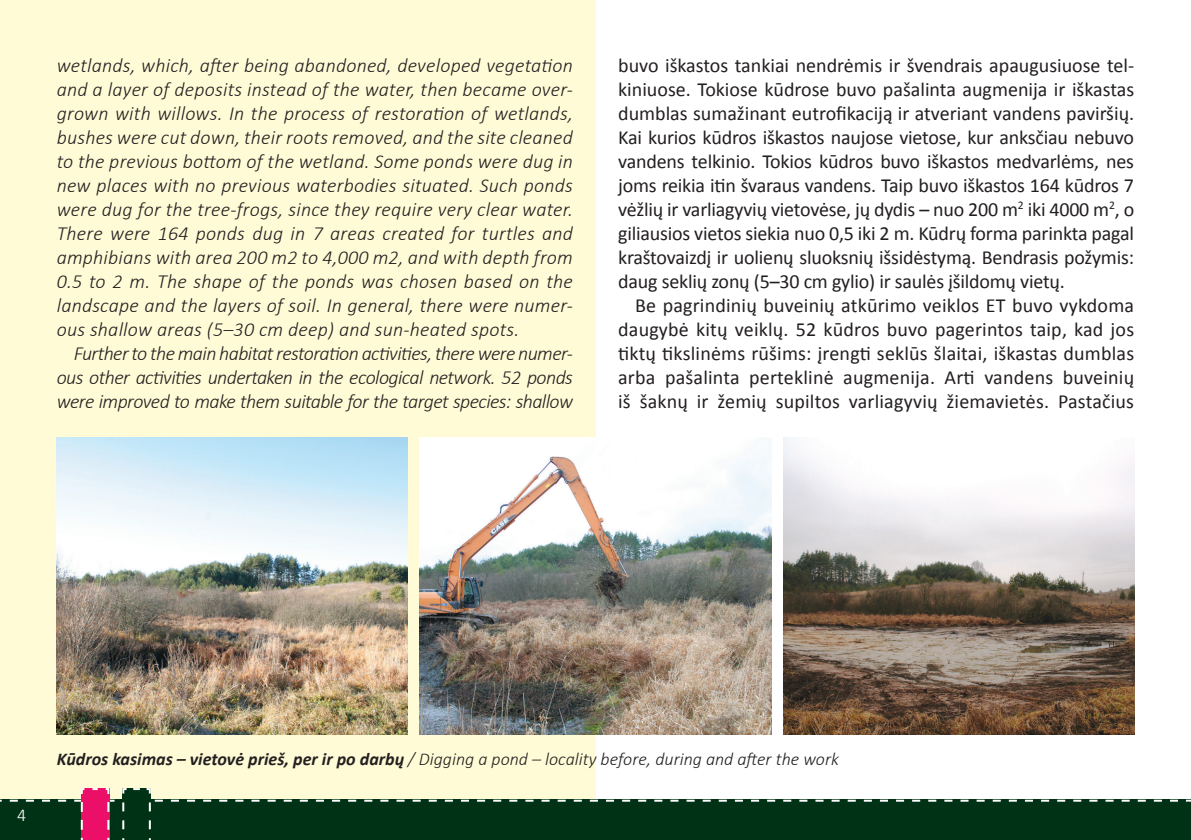
<style>
.page{position:relative;width:1191px;height:840px;background:#fff}
.page>*{position:absolute;margin:0;border:0;box-sizing:border-box;transform-origin:0 0}
.t1{font:20px/24px "Calibri";letter-spacing:-.01em;color:#231f20;text-align:justify}
.t2{font:italic 300 20px/24px "Calibri";letter-spacing:-.015em;color:#231f20;text-align:justify}
.t3{font:italic 300 18px "Calibri";color:#231f20}
.t4{font:300 18px "Calibri";color:#fff}
.s1{font-weight:700}
</style>
<div class="page">
<div style="left:0;top:0;width:595px;height:839px;background:#fffbd6"></div>
<svg style="left:0;top:786px;width:1191px;height:53px"></svg>
<img style="left:57px;top:437px;width:351px;height:297px">
<img style="left:783px;top:437px;width:351px;height:297px">
<img style="left:420px;top:437px;width:351px;height:297px">
<p class="t2" style="left:57px;top:53px;width:518px">wetlands, which, after being abandoned, developed vegetation and a layer of deposits instead of the water, then became over&shy;grown with willows. In the process of restoration of wetlands, bushes were cut down, their roots removed, and the site cleaned to the previous bottom of the wetland. Some ponds were dug in new places with no previous waterbodies situated. Such ponds were dug for the tree-frogs, since they require very clear water.<br>There were 164 ponds dug in 7 areas created for turtles and amphibians with area 200 m2 to 4,000 m2, and with depth from 0.5 to 2 m. The shape of the ponds was chosen based on the landscape and the layers of soil. In general, there were numer&shy;ous shallow areas (5–30 cm deep) and sun-heated spots.</p>
<p class="t2" style="left:57px;top:341px;width:518px;text-indent:17px">Further to the main habitat restoration activities, there were numer&shy;ous other activities undertaken in the ecological network. 52 ponds were improved to make them suitable for the target species: shallow</p>
<p class="t1" style="left:618px;top:53px;width:517px">buvo iškastos tankiai nendrėmis ir švendrais apaugusiuose tel&shy;kiniuose. Tokiose kūdrose buvo pašalinta augmenija ir iškastas dumblas sumažinant eutrofikaciją ir atveriant vandens paviršių.<br>Kai kurios kūdros iškastos naujose vietose, kur anksčiau nebuvo vandens telkinio. Tokios kūdros buvo iškastos medvarlėms, nes joms reikia itin švaraus vandens. Taip buvo iškastos 164 kūdros 7 vėžlių ir varliagyvių vietovėse, jų dydis – nuo 200 m<sup>2</sup> iki 4000 m<sup>2</sup>, o giliausios vietos siekia nuo 0,5 iki 2 m. Kūdrų forma parinkta pagal kraštovaizdį ir uolienų sluoksnių išsidėstymą. Bendrasis požymis: daug seklių zonų (5–30 cm gylio) ir saulės įšildomų vietų.</p>
<p class="t1" style="left:618px;top:293px;width:517px;text-indent:17px">Be pagrindinių buveinių atkūrimo veiklos ET buvo vykdoma daugybė kitų veiklų. 52 kūdros buvo pagerintos taip, kad jos tiktų tikslinėms rūšims: įrengti seklūs šlaitai, iškastas dumblas arba pašalinta perteklinė augmenija. Arti vandens buveinių iš šaknų ir žemių supiltos varliagyvių žiemavietės. Pastačius</p>
<p class="t4" style="left:17px;top:803px;width:11px">4</p>
<p class="t3" style="left:57px;top:747px;width:784px"><span class="s1">Kūdros kasimas – vietovė prieš, per ir po darbų</span> / Digging a pond – locality before, during and after the work</p>
</div>
